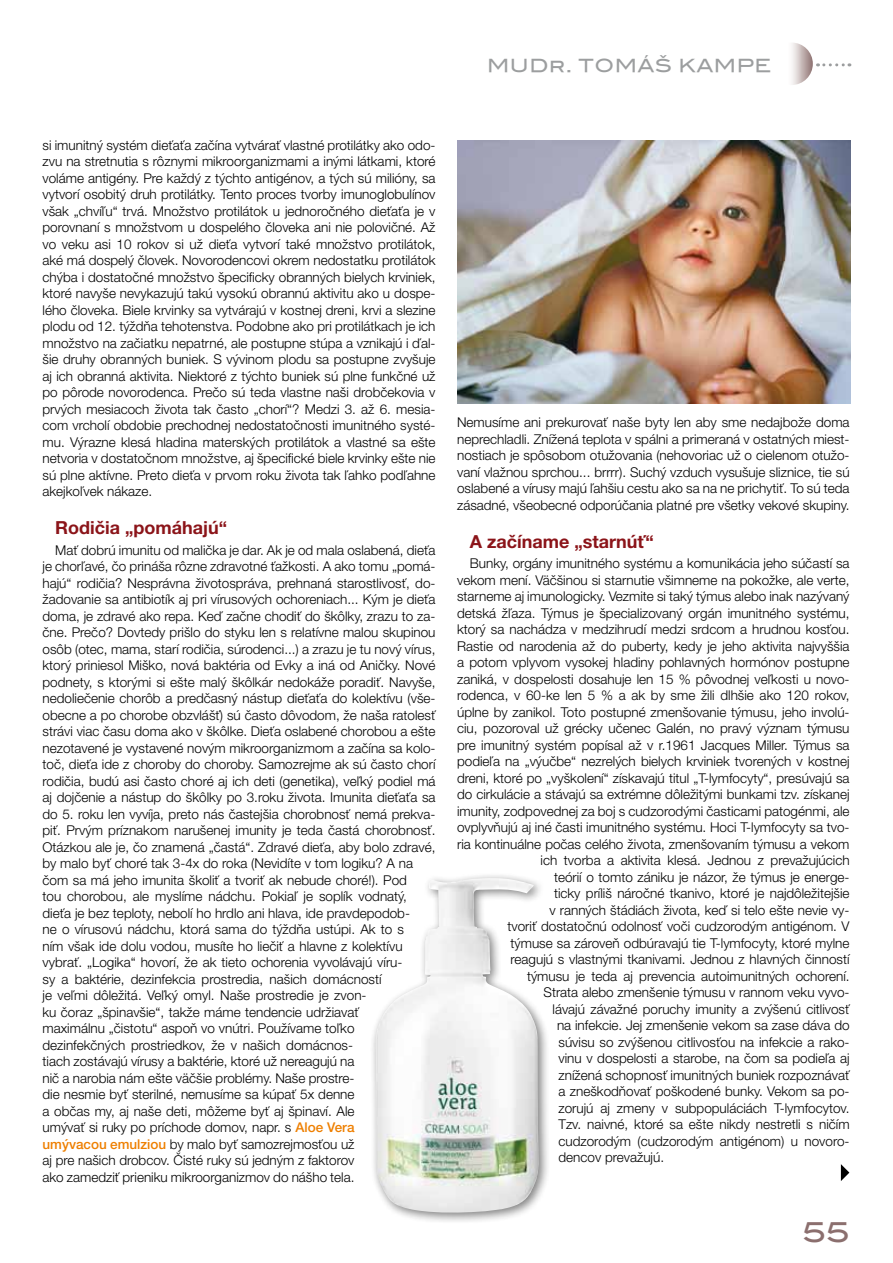
<style>
.page{position:relative;width:893px;height:1263px;background:#fff}
.page>*{position:absolute;margin:0;border:0;box-sizing:border-box;transform-origin:0 0}
.t1{font:27px "Blair Md ITCTT Medium";color:#8b6f6e}
.t2{font:700 18px "Helvetica Neue LT Pro";color:#8b1419}
.t3{font:18px "Blair Md ITCTT Medium";color:#9c9e9f}
.t4{font:300 13.5px/16.5px "Helvetica Neue LT Pro";color:#000;text-align:justify}
.s1{font-weight:500;color:#ee7f00}
</style>
<div class="page">
<svg style="left:824px;top:63px;width:26px;height:3px"></svg>
<svg style="left:770px;top:43px;width:43px;height:42px"></svg>
<div style="left:370px;top:872px;width:180px;height:353px;background:#000;opacity:.5"></div>
<img style="left:375px;top:878px;width:164px;height:336px">
<img style="left:457px;top:140px;width:393px;height:264px">
<svg style="left:841px;top:1164px;width:8px;height:17px"></svg>
<h2 class="t3" style="left:487px;top:51px;width:112px">MUDR. TOM</h2>
<h2 class="t3" style="left:638px;top:51px;width:60px">ÁŠ KAMPE</h2>
<p class="t4" style="left:43px;top:137px;width:395px">si imunitný systém dieťaťa začína vytvárať vlastné protilátky ako odo&shy;zvu na stretnutia s rôznymi mikroorganizmami a inými látkami, ktoré voláme antigény. Pre každý z týchto antigénov, a tých sú milióny, sa vytvorí osobitý druh protilátky. Tento proces tvorby imunoglobulínov však „chvíľu“ trvá. Množstvo protilátok u jednoročného dieťaťa je v porovnaní s množstvom u dospelého človeka ani nie polovičné. Až vo veku asi 10 rokov si už dieťa vytvorí také množstvo protilátok, aké má dospelý človek. Novorodencovi okrem nedostatku protilátok chýba i dostatočné množstvo špecificky obranných bielych krviniek, ktoré navyše nevykazujú takú vysokú obrannú aktivitu ako u dospe&shy;lého človeka. Biele krvinky sa vytvárajú v kostnej dreni, krvi a slezine plodu od 12. týždňa tehotenstva. Podobne ako pri protilátkach je ich množstvo na začiatku nepatrné, ale postupne stúpa a vznikajú i ďal&shy;šie druhy obranných buniek. S vývinom plodu sa postupne zvyšuje aj ich obranná aktivita. Niektoré z týchto buniek sú plne funkčné už po pôrode novorodenca. Prečo sú teda vlastne naši drobčekovia v prvých mesiacoch života tak často „chorí“? Medzi 3. až 6. mesia&shy;com vrcholí obdobie prechodnej nedostatočnosti imunitného systé&shy;mu. Výrazne klesá hladina materských protilátok a vlastné sa ešte netvoria v dostatočnom množstve, aj špecifické biele krvinky ešte nie sú plne aktívne. Preto dieťa v prvom roku života tak ľahko podľahne akejkoľvek nákaze.</p>
<h2 class="t2" style="left:55px;top:516px;width:173px">Rodičia „pomáhajú“</h2>
<p class="t4" style="left:43px;top:541px;width:395px;text-align:left;text-indent:13px">Mať dobrú imunitu od malička je dar. Ak je od mala oslabená, dieťa je chorľavé, čo prináša rôzne zdravotné ťažkosti. A ako tomu „pomá&shy;hajú“ rodičia? Nesprávna životospráva, prehnaná starostlivosť, do&shy;žadovanie sa antibiotík aj pri vírusových ochoreniach... Kým je dieťa doma, je zdravé ako repa. Keď začne chodiť do škôlky, zrazu to za&shy;čne. Prečo? Dovtedy prišlo do styku len s relatívne malou skupinou osôb (otec, mama, starí rodičia, súrodenci...) a zrazu je tu nový vírus, ktorý priniesol Miško, nová baktéria od Evky a iná od Aničky. Nové podnety, s ktorými si ešte malý škôlkár nedokáže poradiť. Navyše, nedoliečenie chorôb a predčasný nástup dieťaťa do kolektívu (vše&shy;obecne a po chorobe obzvlášť) sú často dôvodom, že naša ratolesť strávi viac času doma ako v škôlke. Dieťa oslabené chorobou a ešte nezotavené je vystavené novým mikroorganizmom a začína sa kolo&shy;toč, dieťa ide z choroby do choroby. Samozrejme ak sú často chorí rodičia, budú asi často choré aj ich deti (genetika), veľký podiel má aj dojčenie a nástup do škôlky po 3.roku života. Imunita dieťaťa sa do 5. roku len vyvíja, preto nás častejšia chorobnosť nemá prekva&shy;piť. Prvým príznakom narušenej imunity je teda častá chorobnosť.<br>Otázkou ale je, čo znamená „častá“. Zdravé dieťa, aby bolo zdravé, by malo byť choré tak 3-4x do roka (Nevidíte v tom logiku? A na čom sa má jeho imunita školiť a tvoriť ak nebude choré!). Pod<br>tou chorobou, ale myslíme nádchu. Pokiaľ je soplík vodnatý, dieťa je bez teploty, nebolí ho hrdlo ani hlava, ide pravdepodob-<br>ne o vírusovú nádchu, ktorá sama do týždňa ustúpi. Ak to s<br>ním však ide dolu vodou, musíte ho liečiť a hlavne z kolektívu vybrať. „Logika“ hovorí, že ak tieto ochorenia vyvolávajú víru-<br>sy a baktérie, dezinfekcia prostredia, našich domácností<br>je veľmi dôležitá. Veľký omyl. Naše prostredie je zvon-<br>ku čoraz „špinavšie“, takže máme tendencie udržiavať<br>maximálnu „čistotu“ aspoň vo vnútri. Používame toľko dezinfekčných prostriedkov, že v našich domácnos-<br>tiach zostávajú vírusy a baktérie, ktoré už nereagujú na<br>nič a narobia nám ešte väčšie problémy. Naše prostre-<br>die nesmie byť sterilné, nemusíme sa kúpať 5x denne<br>a občas my, aj naše deti, môžeme byť aj špinaví. Ale<br>umývať si ruky po príchode domov, napr. s <span class="s1">Aloe Vera<br>umývacou emulziou</span> by malo byť samozrejmosťou už<br>aj pre našich drobcov. Čisté ruky sú jedným z faktorov<br>ako zamedziť prieniku mikroorganizmov do nášho tela.</p>
<p class="t4" style="left:457px;top:414px;width:394px">Nemusíme ani prekurovať naše byty len aby sme nedajbože doma neprechladli. Znížená teplota v spálni a primeraná v ostatných miest&shy;nostiach je spôsobom otužovania (nehovoriac už o cielenom otužo&shy;vaní vlažnou sprchou... brrrr). Suchý vzduch vysušuje sliznice, tie sú oslabené a vírusy majú ľahšiu cestu ako sa na ne prichytiť. To sú teda zásadné, všeobecné odporúčania platné pre všetky vekové skupiny.</p>
<h2 class="t2" style="left:470px;top:530px;width:185px">A začíname „starnúť“</h2>
<p class="t4" style="left:470px;top:555px;width:381px">Bunky, orgány imunitného systému a komunikácia jeho súčastí sa</p>
<p class="t4" style="left:457px;top:571px;width:394px">vekom mení. Väčšinou si starnutie všimneme na pokožke, ale verte,</p>
<p class="t4" style="left:457px;top:588px;width:394px">starneme aj imunologicky. Vezmite si taký týmus alebo inak nazývaný</p>
<p class="t4" style="left:457px;top:604px;width:394px">detská žľaza. Týmus je špecializovaný orgán imunitného systému,</p>
<p class="t4" style="left:457px;top:621px;width:394px">ktorý sa nachádza v medzihrudí medzi srdcom a hrudnou kosťou.</p>
<p class="t4" style="left:457px;top:637px;width:394px">Rastie od narodenia až do puberty, kedy je jeho aktivita najvyššia</p>
<p class="t4" style="left:457px;top:654px;width:394px">a potom vplyvom vysokej hladiny pohlavných hormónov postupne</p>
<p class="t4" style="left:457px;top:670px;width:394px">zaniká, v dospelosti dosahuje len 15 % pôvodnej veľkosti u novo-</p>
<p class="t4" style="left:457px;top:687px;width:394px">rodenca, v 60-ke len 5 % a ak by sme žili dlhšie ako 120 rokov,</p>
<p class="t4" style="left:457px;top:703px;width:394px">úplne by zanikol. Toto postupné zmenšovanie týmusu, jeho involú-</p>
<p class="t4" style="left:457px;top:720px;width:394px">ciu, pozoroval už grécky učenec Galén, no pravý význam týmusu</p>
<p class="t4" style="left:457px;top:736px;width:394px">pre imunitný systém popísal až v r.1961 Jacques Miller. Týmus sa</p>
<p class="t4" style="left:457px;top:753px;width:394px">podieľa na „výučbe“ nezrelých bielych krviniek tvorených v kostnej</p>
<p class="t4" style="left:457px;top:769px;width:394px">dreni, ktoré po „vyškolení“ získavajú titul „T-lymfocyty“, presúvajú sa</p>
<p class="t4" style="left:457px;top:786px;width:394px">do cirkulácie a stávajú sa extrémne dôležitými bunkami tzv. získanej</p>
<p class="t4" style="left:457px;top:802px;width:394px">imunity, zodpovednej za boj s cudzorodými časticami patogénmi, ale</p>
<p class="t4" style="left:457px;top:819px;width:394px">ovplyvňujú aj iné časti imunitného systému. Hoci T-lymfocyty sa tvo-</p>
<p class="t4" style="left:457px;top:835px;width:394px">ria kontinuálne počas celého života, zmenšovaním týmusu a vekom</p>
<p class="t4" style="left:541px;top:852px;width:311px">ich tvorba a aktivita klesá. Jednou z prevažujúcich</p>
<p class="t4" style="left:554px;top:868px;width:297px">teórií o tomto zániku je názor, že týmus je energe-</p>
<p class="t4" style="left:554px;top:885px;width:297px">ticky príliš náročné tkanivo, ktoré je najdôležitejšie</p>
<p class="t4" style="left:550px;top:901px;width:301px">v ranných štádiách života, keď si telo ešte nevie vy-</p>
<p class="t4" style="left:508px;top:918px;width:343px">tvoriť dostatočnú odolnosť voči cudzorodým antigénom. V</p>
<p class="t4" style="left:511px;top:934px;width:340px">týmuse sa zároveň odbúravajú tie T-lymfocyty, ktoré mylne</p>
<p class="t4" style="left:511px;top:951px;width:341px">reagujú s vlastnými tkanivami. Jednou z hlavných činností</p>
<p class="t4" style="left:527px;top:967px;width:324px">týmusu je teda aj prevencia autoimunitných ochorení.</p>
<p class="t4" style="left:544px;top:984px;width:307px">Strata alebo zmenšenie týmusu v rannom veku vyvo-</p>
<p class="t4" style="left:553px;top:1000px;width:298px">lávajú závažné poruchy imunity a zvýšenú citlivosť</p>
<p class="t4" style="left:557px;top:1017px;width:294px">na infekcie. Jej zmenšenie vekom sa zase dáva do</p>
<p class="t4" style="left:559px;top:1033px;width:293px">súvisu so zvýšenou citlivosťou na infekcie a rako-</p>
<p class="t4" style="left:559px;top:1050px;width:293px">vinu v dospelosti a starobe, na čom sa podieľa aj</p>
<p class="t4" style="left:559px;top:1066px;width:293px">znížená schopnosť imunitných buniek rozpoznávať</p>
<p class="t4" style="left:559px;top:1083px;width:292px">a zneškodňovať poškodené bunky. Vekom sa po-</p>
<p class="t4" style="left:559px;top:1099px;width:292px">zorujú aj zmeny v subpopuláciách T-lymfocytov.</p>
<p class="t4" style="left:559px;top:1116px;width:293px">Tzv. naivné, ktoré sa ešte nikdy nestretli s ničím</p>
<p class="t4" style="left:559px;top:1132px;width:293px">cudzorodým (cudzorodým antigénom) u novoro-</p>
<p class="t4" style="left:559px;top:1149px;width:107px">dencov prevažujú.</p>
<h1 class="t1" style="left:803px;top:1210px;width:49px">55</h1>
</div>
